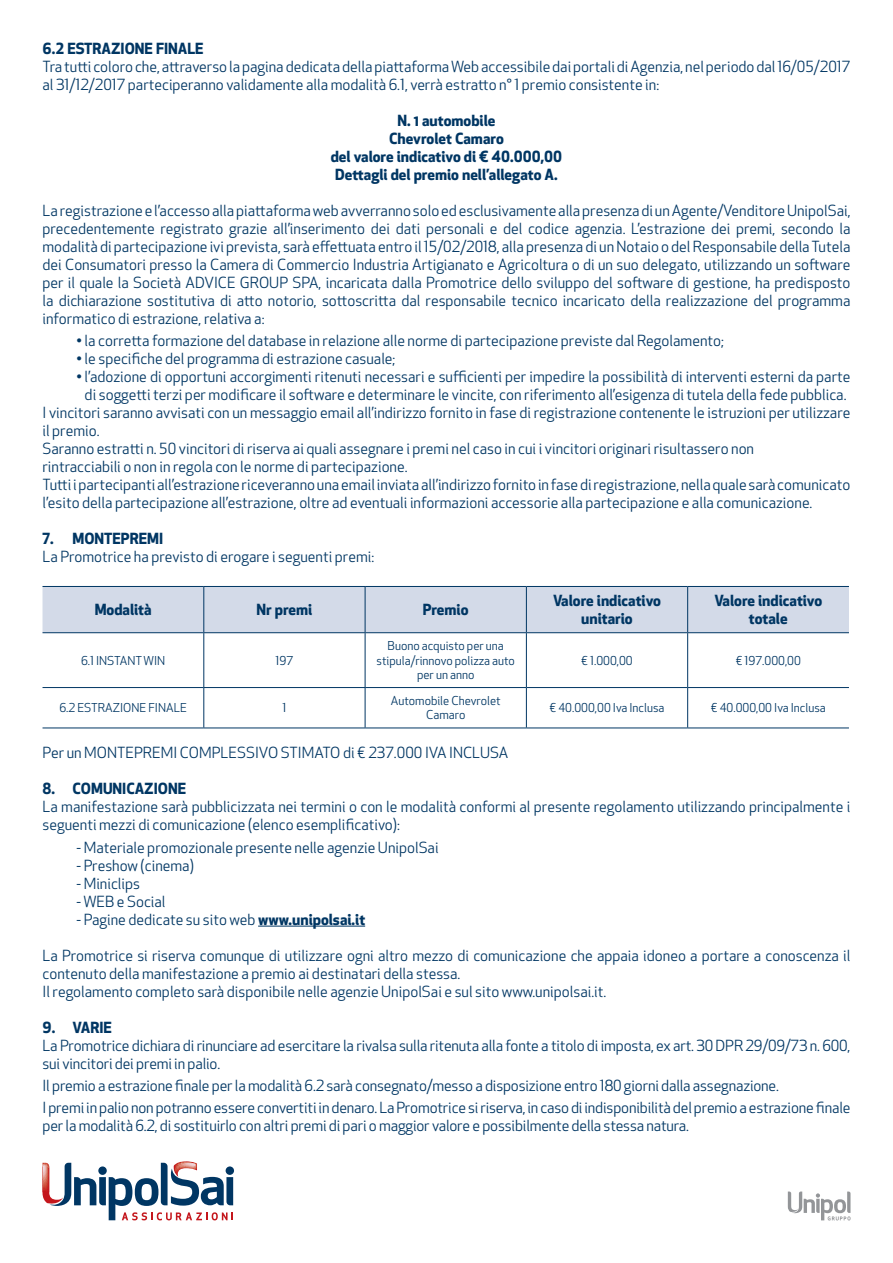
<style>
.page{position:relative;width:893px;height:1263px;background:#fff}
.page>*{position:absolute;margin:0;border:0;box-sizing:border-box;transform-origin:0 0}
.t1{font:15px/18px "Apex New";color:#003663}
.t2{font:700 15px/18px "Apex New";color:#003663;text-align:center}
.t3{font:12px/14.4px "Apex New";color:#003663;text-align:center}
.s1{font-weight:700}
</style>
<div class="page">
<hr style="left:258px;top:926px;width:107px;height:1px;background:#003663">
<div style="left:43px;top:587px;width:806px;height:45px;background:#d3dae8"></div>
<hr style="left:203px;top:587px;width:1px;height:45px;background:#003663">
<hr style="left:365px;top:587px;width:1px;height:45px;background:#003663">
<hr style="left:526px;top:587px;width:1px;height:45px;background:#003663">
<hr style="left:687px;top:587px;width:1px;height:45px;background:#003663">
<hr style="left:43px;top:632px;width:161px;height:1px;background:#003663">
<hr style="left:204px;top:632px;width:161px;height:1px;background:#003663">
<hr style="left:203px;top:633px;width:1px;height:54px;background:#003663">
<hr style="left:365px;top:632px;width:161px;height:1px;background:#003663">
<hr style="left:365px;top:633px;width:1px;height:54px;background:#003663">
<hr style="left:526px;top:632px;width:162px;height:1px;background:#003663">
<hr style="left:526px;top:633px;width:1px;height:54px;background:#003663">
<hr style="left:688px;top:632px;width:161px;height:1px;background:#003663">
<hr style="left:687px;top:633px;width:1px;height:54px;background:#003663">
<hr style="left:43px;top:687px;width:161px;height:1px;background:#003663">
<hr style="left:204px;top:687px;width:161px;height:1px;background:#003663">
<hr style="left:203px;top:688px;width:1px;height:39px;background:#003663">
<hr style="left:365px;top:687px;width:161px;height:1px;background:#003663">
<hr style="left:365px;top:688px;width:1px;height:39px;background:#003663">
<hr style="left:526px;top:687px;width:162px;height:1px;background:#003663">
<hr style="left:526px;top:688px;width:1px;height:39px;background:#003663">
<hr style="left:688px;top:687px;width:161px;height:1px;background:#003663">
<hr style="left:687px;top:688px;width:1px;height:39px;background:#003663">
<hr style="left:43px;top:586px;width:161px;height:1px;background:#003663">
<hr style="left:204px;top:586px;width:161px;height:1px;background:#003663">
<hr style="left:365px;top:586px;width:161px;height:1px;background:#003663">
<hr style="left:526px;top:586px;width:162px;height:1px;background:#003663">
<hr style="left:688px;top:586px;width:161px;height:1px;background:#003663">
<hr style="left:43px;top:727px;width:161px;height:1px;background:#003663">
<hr style="left:204px;top:727px;width:161px;height:1px;background:#003663">
<hr style="left:365px;top:727px;width:161px;height:1px;background:#003663">
<hr style="left:526px;top:727px;width:162px;height:1px;background:#003663">
<hr style="left:688px;top:727px;width:161px;height:1px;background:#003663">
<svg style="left:788px;top:1191px;width:62px;height:29px"></svg>
<svg style="left:43px;top:1161px;width:190px;height:59px"></svg>
<p class="t2" style="left:43px;top:39px;width:163px">6.2 ESTRAZIONE FINALE</p>
<p class="t1" style="left:43px;top:57px;width:809px">Tra tutti coloro che, attraverso la pagina dedicata della piattaforma Web accessibile dai portali di Agenzia, nel periodo dal 16/05/2017 al 31/12/2017 parteciperanno validamente alla modalità 6.1, verrà estratto n° 1 premio consistente in:</p>
<p class="t2" style="left:331px;top:111px;width:233px">N. 1 automobile<br>Chevrolet Camaro<br>del valore indicativo di € 40.000,00<br>Dettagli del premio nell’allegato A.</p>
<p class="t1" style="left:43px;top:201px;width:809px;text-align:justify">La registrazione e l’accesso alla piattaforma web avverranno solo ed esclusivamente alla presenza di un Agente/Venditore UnipolSai, precedentemente registrato grazie all’inserimento dei dati personali e del codice agenzia. L’estrazione dei premi, secondo la modalità di partecipazione ivi prevista, sarà effettuata entro il 15/02/2018, alla presenza di un Notaio o del Responsabile della Tutela dei Consumatori presso la Camera di Commercio Industria Artigianato e Agricoltura o di un suo delegato, utilizzando un software per il quale la Società ADVICE GROUP SPA, incaricata dalla Promotrice dello sviluppo del software di gestione, ha predisposto la dichiarazione sostitutiva di atto notorio, sottoscritta dal responsabile tecnico incaricato della realizzazione del programma informatico di estrazione, relativa a:</p>
<p class="t1" style="left:77px;top:332px;width:649px">• la corretta formazione del database in relazione alle norme di partecipazione previste dal Regolamento;</p>
<p class="t1" style="left:77px;top:350px;width:320px">• le specifiche del programma di estrazione casuale;</p>
<p class="t1" style="left:77px;top:368px;width:775px">• l’adozione di opportuni accorgimenti ritenuti necessari e sufficienti per impedire la possibilità di interventi esterni da parte</p>
<p class="t1" style="left:85px;top:386px;width:763px">di soggetti terzi per modificare il software e determinare le vincite, con riferimento all’esigenza di tutela della fede pubblica.</p>
<p class="t1" style="left:43px;top:404px;width:809px">I vincitori saranno avvisati con un messaggio email all’indirizzo fornito in fase di registrazione contenente le istruzioni per utilizzare</p>
<p class="t1" style="left:43px;top:422px;width:59px">il premio.</p>
<p class="t1" style="left:43px;top:440px;width:713px">Saranno estratti n. 50 vincitori di riserva ai quali assegnare i premi nel caso in cui i vincitori originari risultassero non</p>
<p class="t1" style="left:43px;top:458px;width:367px">rintracciabili o non in regola con le norme di partecipazione.</p>
<p class="t1" style="left:43px;top:476px;width:809px">Tutti i partecipanti all’estrazione riceveranno una email inviata all’indirizzo fornito in fase di registrazione, nella quale sarà comunicato</p>
<p class="t1" style="left:43px;top:494px;width:771px">l’esito della partecipazione all’estrazione, oltre ad eventuali informazioni accessorie alla partecipazione e alla comunicazione.</p>
<p class="t2" style="left:43px;top:529px;width:122px">7. MONTEPREMI</p>
<p class="t1" style="left:43px;top:548px;width:333px">La Promotrice ha previsto di erogare i seguenti premi:</p>
<p class="t2" style="left:95px;top:600px;width:58px">Modalità</p>
<p class="t2" style="left:257px;top:600px;width:57px">Nr premi</p>
<p class="t2" style="left:423px;top:600px;width:47px">Premio</p>
<p class="t2" style="left:553px;top:591px;width:109px">Valore indicativo unitario</p>
<p class="t2" style="left:714px;top:591px;width:109px">Valore indicativo totale</p>
<p class="t3" style="left:81px;top:653px;width:86px">6.1 INSTANT WIN</p>
<p class="t3" style="left:276px;top:653px;width:19px">197</p>
<p class="t3" style="left:377px;top:639px;width:140px">Buono acquisto per una stipula/rinnovo polizza auto per un anno</p>
<p class="t3" style="left:581px;top:653px;width:53px">€ 1.000,00</p>
<p class="t3" style="left:736px;top:653px;width:67px">€ 197.000,00</p>
<p class="t3" style="left:59px;top:701px;width:129px">6.2 ESTRAZIONE FINALE</p>
<p class="t3" style="left:282px;top:701px;width:5px">1</p>
<p class="t3" style="left:391px;top:693px;width:111px">Automobile Chevrolet<br>Camaro</p>
<p class="t3" style="left:549px;top:701px;width:116px">€ 40.000,00 Iva Inclusa</p>
<p class="t3" style="left:711px;top:701px;width:116px">€ 40.000,00 Iva Inclusa</p>
<p class="t1" style="left:43px;top:744px;width:467px">Per un MONTEPREMI COMPLESSIVO STIMATO di € 237.000 IVA INCLUSA</p>
<p class="t2" style="left:43px;top:779px;width:145px">8. COMUNICAZIONE</p>
<p class="t1" style="left:43px;top:798px;width:809px">La manifestazione sarà pubblicizzata nei termini o con le modalità conformi al presente regolamento utilizzando principalmente i seguenti mezzi di comunicazione (elenco esemplificativo):</p>
<p class="t1" style="left:77px;top:838px;width:364px">- Materiale promozionale presente nelle agenzie UnipolSai</p>
<p class="t1" style="left:77px;top:856px;width:119px">- Preshow (cinema)</p>
<p class="t1" style="left:77px;top:874px;width:65px">- Miniclips</p>
<p class="t1" style="left:77px;top:892px;width:91px">- WEB e Social</p>
<p class="t1" style="left:77px;top:910px;width:290px">- Pagine dedicate su sito web <span class="s1">www.unipolsai.it</span></p>
<p class="t1" style="left:43px;top:946px;width:809px">La Promotrice si riserva comunque di utilizzare ogni altro mezzo di comunicazione che appaia idoneo a portare a conoscenza il contenuto della manifestazione a premio ai destinatari della stessa.<br>Il regolamento completo sarà disponibile nelle agenzie UnipolSai e sul sito www.unipolsai.it.</p>
<p class="t2" style="left:43px;top:1017px;width:71px">9. VARIE</p>
<p class="t1" style="left:43px;top:1036px;width:809px">La Promotrice dichiara di rinunciare ad esercitare la rivalsa sulla ritenuta alla fonte a titolo di imposta, ex art. 30 DPR 29/09/73 n. 600, sui vincitori dei premi in palio.</p>
<p class="t1" style="left:43px;top:1074px;width:809px;line-height:22.2px">Il premio a estrazione finale per la modalità 6.2 sarà consegnato/messo a disposizione entro 180 giorni dalla assegnazione.<br>I premi in palio non potranno essere convertiti in denaro. La Promotrice si riserva, in caso di indisponibilità del premio a estrazione finale</p>
<p class="t1" style="left:43px;top:1117px;width:648px">per la modalità 6.2, di sostituirlo con altri premi di pari o maggior valore e possibilmente della stessa natura.</p>
</div>
